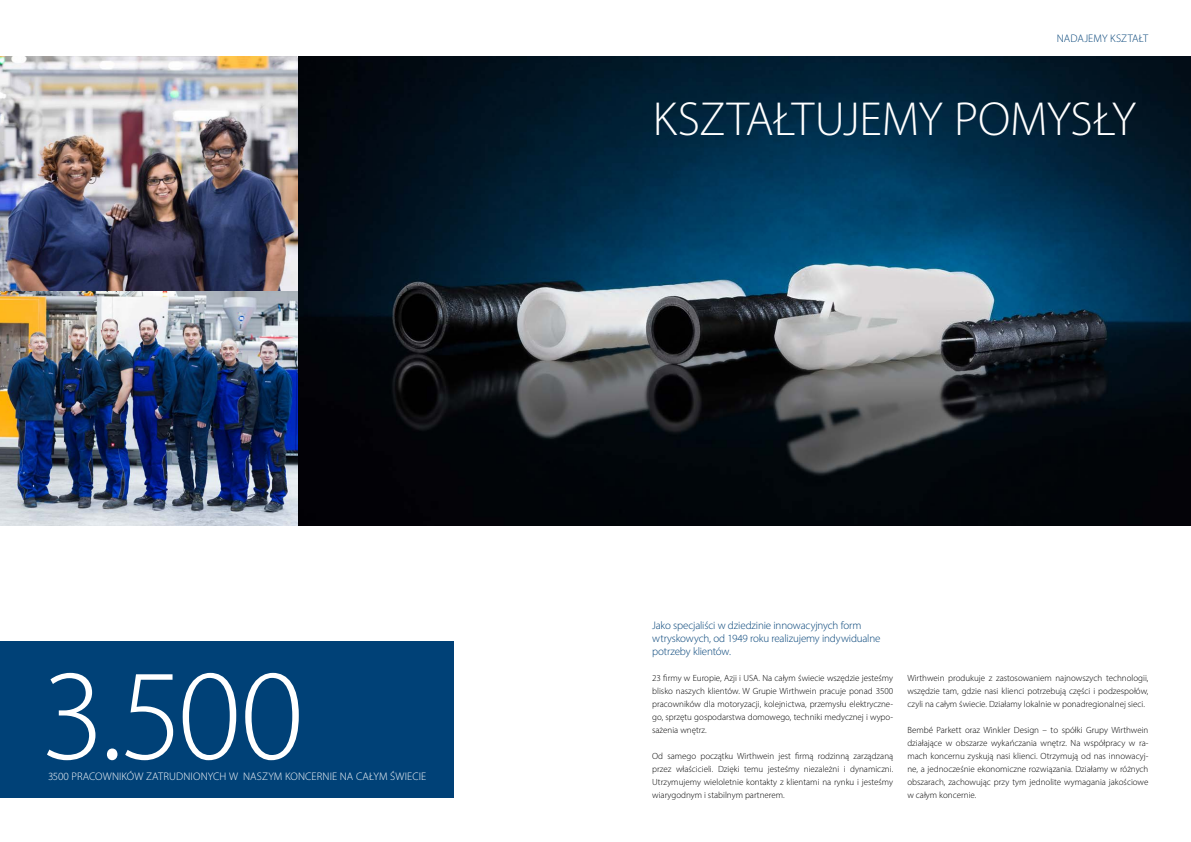
<style>
.page{position:relative;width:1191px;height:842px;background:#fff}
.page>*{position:absolute;margin:0;border:0;box-sizing:border-box;transform-origin:0 0}
.t1{font:300 130px "Myriad Pro";color:#fff}
.t2{font:300 48px "Myriad Pro";letter-spacing:-.005em;color:#fff}
.t3{font:300 11px/13px "Myriad Pro";letter-spacing:-.015em;color:#004177}
.t4{font:300 11px "Myriad Pro";letter-spacing:.01em;color:#fff}
.t5{font:300 11px "Myriad Pro";letter-spacing:.01em;color:#004177}
.t6{font:300 9px/13px "Myriad Pro";color:#000;text-align:justify}
</style>
<div class="page">
<img style="left:0;top:57px;width:1191px;height:468px">
<div style="left:0;top:642px;width:454px;height:156px;background:#004177"></div>
<h1 class="t1" style="left:41px;top:637px;width:264px">3.500</h1>
<p class="t4" style="left:48px;top:770px;width:380px">3500 PRACOWNIKÓW ZATRUDNIONYCH W NASZYM KONCERNIE NA CAŁYM ŚWIECIE</p>
<p class="t5" style="left:1056px;top:31px;width:93px">NADAJEMY KSZTAŁT</p>
<h2 class="t2" style="left:652px;top:90px;width:484px">KSZTAŁTUJEMY POMYSŁY</h2>
<p class="t3" style="left:652px;top:618px;width:230px">Jako specjaliści w dziedzinie innowacyjnych form wtryskowych, od 1949 roku realizujemy indywidualne potrzeby klientów.</p>
<p class="t6" style="left:652px;top:671px;width:242px">23 firmy w Europie, Azji i USA. Na całym świecie wszędzie jesteśmy blisko naszych klientów. W Grupie Wirthwein pracuje ponad 3500 pracowników dla motoryzacji, kolejnictwa, przemysłu elektryczne&shy;go, sprzętu gospodarstwa domowego, techniki medycznej i wypo&shy;sażenia wnętrz.</p>
<p class="t6" style="left:652px;top:749px;width:242px">Od samego początku Wirthwein jest firmą rodzinną zarządzaną przez właścicieli. Dzięki temu jesteśmy niezależni i dynamiczni.<br>Utrzymujemy wieloletnie kontakty z klientami na rynku i jesteśmy wiarygodnym i stabilnym partnerem.</p>
<p class="t6" style="left:907px;top:671px;width:242px">Wirthwein produkuje z zastosowaniem najnowszych technologii, wszędzie tam, gdzie nasi klienci potrzebują części i podzespołów, czyli na całym świecie. Działamy lokalnie w ponadregionalnej sieci.</p>
<p class="t6" style="left:907px;top:723px;width:242px">Bembé Parkett oraz Winkler Design – to spółki Grupy Wirthwein działające w obszarze wykańczania wnętrz. Na współpracy w ra&shy;mach koncernu zyskują nasi klienci. Otrzymują od nas innowacyj&shy;ne, a jednocześnie ekonomiczne rozwiązania. Działamy w różnych obszarach, zachowując przy tym jednolite wymagania jakościowe w całym koncernie.</p>
</div>
